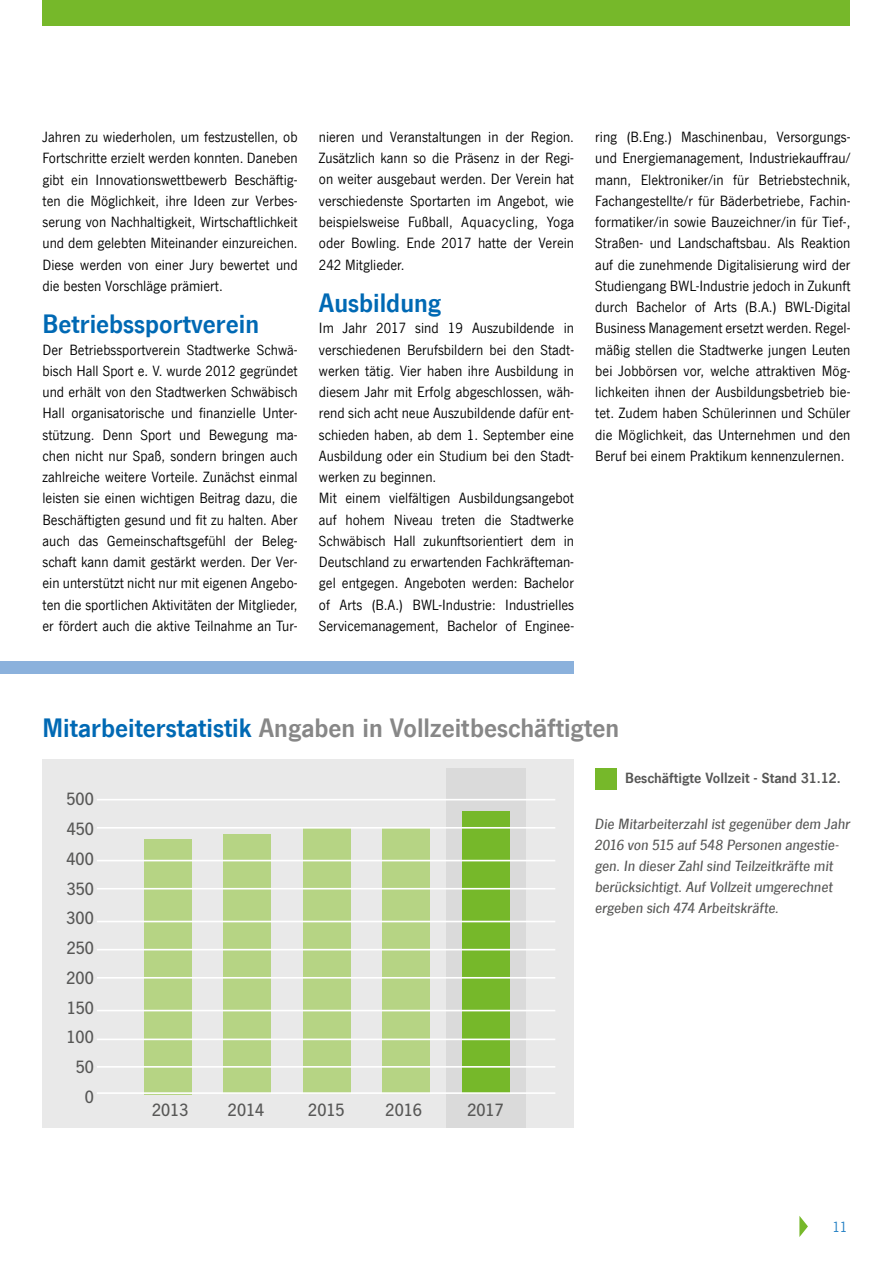
<style>
.page{position:relative;width:893px;height:1263px;background:#fff}
.page>*{position:absolute;margin:0;border:0;box-sizing:border-box;transform-origin:0 0}
.t1{font:700 27px "News Gothic Com";color:#878787}
.t2{font:700 27px "News Gothic Com";color:#0069b4}
.t3{font:500 18.15px "News Gothic Com";color:#575756}
.t4{font:15px/21.3px "News Gothic Com";color:#000;text-align:justify}
.t5{font:italic 500 15px/21px "News Gothic Com";letter-spacing:.005em;color:#575756}
.t6{font:700 15px "News Gothic Com";color:#575756}
.t7{font:15px "News Gothic Com";color:#2581c4}
.s1{color:#0069b4}
</style>
<div class="page">
<div style="left:43px;top:0;width:807px;height:26px;background:#76b82a"></div>
<svg style="left:799px;top:1216px;width:9px;height:21px"></svg>
<div style="left:42px;top:759px;width:532px;height:368px;background:#e9e9e9"></div>
<div style="left:446px;top:768px;width:80px;height:359px;background:#dadada"></div>
<div style="left:462px;top:811px;width:47px;height:283px;background:#76b82a"></div>
<div style="left:382px;top:828px;width:48px;height:266px;background:#b6d484"></div>
<div style="left:303px;top:828px;width:48px;height:266px;background:#b6d484"></div>
<div style="left:223px;top:835px;width:48px;height:259px;background:#b6d484"></div>
<div style="left:144px;top:839px;width:48px;height:255px;background:#b6d484"></div>
<hr style="left:97px;top:1038px;width:458px;height:2px;background:#fff">
<hr style="left:97px;top:977px;width:458px;height:1px;background:#fff">
<hr style="left:97px;top:921px;width:458px;height:1px;background:#fff">
<hr style="left:97px;top:888px;width:458px;height:1px;background:#fff">
<hr style="left:97px;top:827px;width:458px;height:1px;background:#fff">
<hr style="left:97px;top:1092px;width:458px;height:2px;background:#fff">
<hr style="left:97px;top:949px;width:458px;height:1px;background:#fff">
<hr style="left:97px;top:1010px;width:458px;height:1px;background:#fff">
<hr style="left:97px;top:1066px;width:458px;height:2px;background:#fff">
<hr style="left:97px;top:860px;width:458px;height:1px;background:#fff">
<hr style="left:97px;top:799px;width:458px;height:1px;background:#fff">
<div style="left:595px;top:768px;width:22px;height:22px;background:#76b82a"></div>
<div style="left:0;top:661px;width:574px;height:13px;background:#8bb1dc"></div>
<p class="t4" style="left:43px;top:126px;width:257px">Jahren zu wiederholen, um festzustellen, ob Fortschritte erzielt werden konnten. Daneben gibt ein Innovationswettbewerb Beschäftig&shy;ten die Möglichkeit, ihre Ideen zur Verbes&shy;serung von Nachhaltigkeit, Wirtschaftlichkeit und dem gelebten Miteinander einzureichen.<br>Diese werden von einer Jury bewertet und die besten Vorschläge prämiert.</p>
<h1 class="t2" style="left:43px;top:309px;width:218px">Betriebssportverein</h1>
<p class="t4" style="left:43px;top:339px;width:257px">Der Betriebssportverein Stadtwerke Schwä&shy;bisch Hall Sport e. V. wurde 2012 gegründet und erhält von den Stadtwerken Schwäbisch Hall organisatorische und finanzielle Unter&shy;stützung. Denn Sport und Bewegung ma&shy;chen nicht nur Spaß, sondern bringen auch zahlreiche weitere Vorteile. Zunächst einmal leisten sie einen wichtigen Beitrag dazu, die Beschäftigten gesund und fit zu halten. Aber auch das Gemeinschaftsgefühl der Beleg&shy;schaft kann damit gestärkt werden. Der Ver&shy;ein unterstützt nicht nur mit eigenen Angebo&shy;ten die sportlichen Aktivitäten der Mitglieder, er fördert auch die aktive Teilnahme an Tur-</p>
<p class="t4" style="left:319px;top:126px;width:257px">nieren und Veranstaltungen in der Region.<br>Zusätzlich kann so die Präsenz in der Regi&shy;on weiter ausgebaut werden. Der Verein hat verschiedenste Sportarten im Angebot, wie beispielsweise Fußball, Aquacycling, Yoga oder Bowling. Ende 2017 hatte der Verein 242 Mitglieder.</p>
<h1 class="t2" style="left:319px;top:288px;width:124px">Ausbildung</h1>
<p class="t4" style="left:319px;top:318px;width:257px;text-align:left">Im Jahr 2017 sind 19 Auszubildende in verschiedenen Berufsbildern bei den Stadt&shy;werken tätig. Vier haben ihre Ausbildung in diesem Jahr mit Erfolg abgeschlossen, wäh&shy;rend sich acht neue Auszubildende dafür ent&shy;schieden haben, ab dem 1. September eine Ausbildung oder ein Studium bei den Stadt&shy;werken zu beginnen.<br>Mit einem vielfältigen Ausbildungsangebot auf hohem Niveau treten die Stadtwerke Schwäbisch Hall zukunftsorientiert dem in Deutschland zu erwartenden Fachkräfteman&shy;gel entgegen. Angeboten werden: Bachelor of Arts (B.A.) BWL-Industrie: Industrielles Servicemanagement, Bachelor of Enginee-</p>
<p class="t4" style="left:595px;top:126px;width:257px">ring (B.Eng.) Maschinenbau, Versorgungs&shy;und Energiemanagement, Industriekauffrau/ mann, Elektroniker/in für Betriebstechnik, Fachangestellte/r für Bäderbetriebe, Fachin&shy;formatiker/in sowie Bauzeichner/in für Tief-, Straßen- und Landschaftsbau. Als Reaktion auf die zunehmende Digitalisierung wird der Studiengang BWL-Industrie jedoch in Zukunft durch Bachelor of Arts (B.A.) BWL-Digital Business Management ersetzt werden. Regel&shy;mäßig stellen die Stadtwerke jungen Leuten bei Jobbörsen vor, welche attraktiven Mög&shy;lichkeiten ihnen der Ausbildungsbetrieb bie&shy;tet. Zudem haben Schülerinnen und Schüler die Möglichkeit, das Unternehmen und den Beruf bei einem Praktikum kennenzulernen.</p>
<h1 class="t1" style="left:43px;top:713px;width:578px"><span class="s1">Mitarbeiterstatistik</span> Angaben in Vollzeitbeschäftigten</h1>
<p class="t3" style="left:67px;top:789px;width:29px">500</p>
<p class="t6" style="left:625px;top:769px;width:217px">Beschäftigte Vollzeit - Stand 31.12.</p>
<p class="t3" style="left:67px;top:819px;width:29px">450</p>
<p class="t3" style="left:67px;top:849px;width:29px">400</p>
<p class="t3" style="left:67px;top:879px;width:29px">350</p>
<p class="t3" style="left:67px;top:908px;width:29px">300</p>
<p class="t3" style="left:67px;top:938px;width:29px">250</p>
<p class="t3" style="left:67px;top:968px;width:29px">200</p>
<p class="t3" style="left:67px;top:998px;width:29px">150</p>
<p class="t3" style="left:67px;top:1027px;width:29px">100</p>
<p class="t3" style="left:76px;top:1057px;width:20px">50</p>
<p class="t3" style="left:85px;top:1087px;width:11px">0</p>
<p class="t3" style="left:152px;top:1100px;width:38px">2013</p>
<p class="t3" style="left:228px;top:1100px;width:38px">2014</p>
<p class="t3" style="left:308px;top:1100px;width:38px">2015</p>
<p class="t3" style="left:386px;top:1100px;width:38px">2016</p>
<p class="t3" style="left:467px;top:1100px;width:38px">2017</p>
<p class="t5" style="left:595px;top:813px;width:257px">Die Mitarbeiterzahl ist gegenüber dem Jahr 2016 von 515 auf 548 Personen angestie&shy;gen. In dieser Zahl sind Teilzeitkräfte mit berücksichtigt. Auf Vollzeit umgerechnet ergeben sich 474 Arbeitskräfte.</p>
<p class="t7" style="left:832px;top:1218px;width:16px">11</p>
</div>
